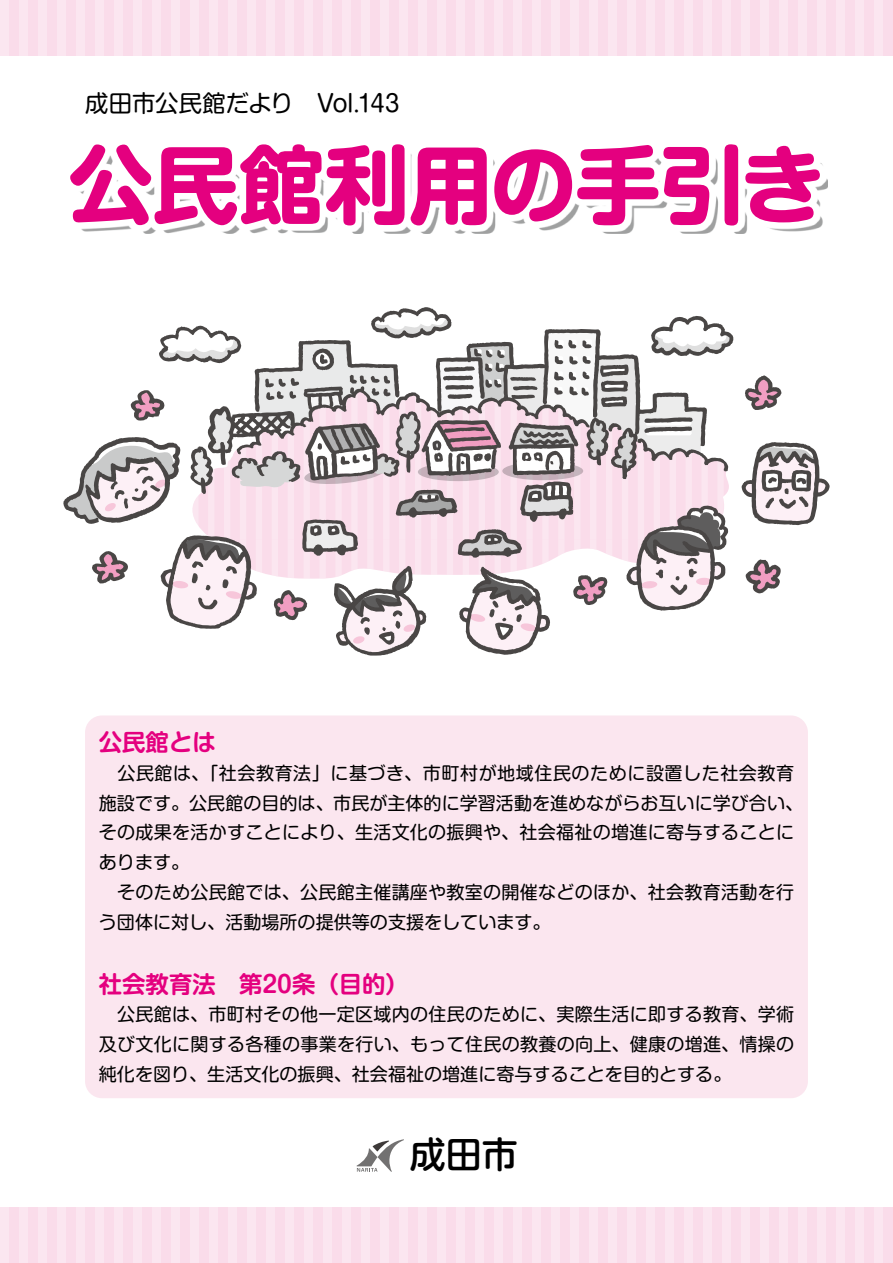
<style>
.page{position:relative;width:893px;height:1263px;background:#fff}
.page>*{position:absolute;margin:0;border:0;box-sizing:border-box;transform-origin:0 0}
.t1{font:700 85.05px "Shin M Go Pr 6 N";letter-spacing:-.005em;color:#e4007f}
.t2{font:500 36px "UD Shin M Go Pro";color:#000}
.t3{font:700 23.4px "Shin M Go Pr 6 N De";color:#e4007f}
.t4{font:23.4px "Shin M Go Pr 6 N";letter-spacing:-.01em;color:#000}
.t5{font:18px/29.7px "Shin M Go Pr 6 N";letter-spacing:.015em;color:#000}
</style>
<div class="page">
<svg style="left:741px;top:442px;width:89px;height:83px"></svg>
<svg style="left:746px;top:559px;width:35px;height:34px"></svg>
<svg style="left:63px;top:307px;width:671px;height:349px"></svg>
<svg style="left:745px;top:375px;width:37px;height:35px"></svg>
<div style="left:0;top:0;width:893px;height:55px;background:#fadcea"></div>
<div style="left:0;top:1208px;width:893px;height:55px;background:#fadcea"></div>
<div style="left:0;top:0;width:9px;height:55px;background:#fbe6f0"></div>
<div style="left:19px;top:0;width:9px;height:55px;background:#fbe6f0"></div>
<div style="left:38px;top:0;width:8px;height:55px;background:#fbe6f0"></div>
<div style="left:57px;top:0;width:8px;height:55px;background:#fbe6f0"></div>
<div style="left:76px;top:0;width:8px;height:55px;background:#fbe6f0"></div>
<div style="left:95px;top:0;width:8px;height:55px;background:#fbe6f0"></div>
<div style="left:114px;top:0;width:8px;height:55px;background:#fbe6f0"></div>
<div style="left:133px;top:0;width:8px;height:55px;background:#fbe6f0"></div>
<div style="left:152px;top:0;width:8px;height:55px;background:#fbe6f0"></div>
<div style="left:171px;top:0;width:8px;height:55px;background:#fbe6f0"></div>
<div style="left:190px;top:0;width:8px;height:55px;background:#fbe6f0"></div>
<div style="left:209px;top:0;width:8px;height:55px;background:#fbe6f0"></div>
<div style="left:228px;top:0;width:8px;height:55px;background:#fbe6f0"></div>
<div style="left:247px;top:0;width:8px;height:55px;background:#fbe6f0"></div>
<div style="left:266px;top:0;width:8px;height:55px;background:#fbe6f0"></div>
<div style="left:285px;top:0;width:8px;height:55px;background:#fbe6f0"></div>
<div style="left:304px;top:0;width:8px;height:55px;background:#fbe6f0"></div>
<div style="left:323px;top:0;width:8px;height:55px;background:#fbe6f0"></div>
<div style="left:342px;top:0;width:8px;height:55px;background:#fbe6f0"></div>
<div style="left:361px;top:0;width:8px;height:55px;background:#fbe6f0"></div>
<div style="left:380px;top:0;width:8px;height:55px;background:#fbe6f0"></div>
<div style="left:399px;top:0;width:8px;height:55px;background:#fbe6f0"></div>
<div style="left:418px;top:0;width:8px;height:55px;background:#fbe6f0"></div>
<div style="left:437px;top:0;width:8px;height:55px;background:#fbe6f0"></div>
<div style="left:456px;top:0;width:8px;height:55px;background:#fbe6f0"></div>
<div style="left:475px;top:0;width:8px;height:55px;background:#fbe6f0"></div>
<div style="left:494px;top:0;width:8px;height:55px;background:#fbe6f0"></div>
<div style="left:513px;top:0;width:8px;height:55px;background:#fbe6f0"></div>
<div style="left:532px;top:0;width:8px;height:55px;background:#fbe6f0"></div>
<div style="left:551px;top:0;width:8px;height:55px;background:#fbe6f0"></div>
<div style="left:570px;top:0;width:8px;height:55px;background:#fbe6f0"></div>
<div style="left:589px;top:0;width:8px;height:55px;background:#fbe6f0"></div>
<div style="left:608px;top:0;width:8px;height:55px;background:#fbe6f0"></div>
<div style="left:627px;top:0;width:8px;height:55px;background:#fbe6f0"></div>
<div style="left:646px;top:0;width:8px;height:55px;background:#fbe6f0"></div>
<div style="left:665px;top:0;width:8px;height:55px;background:#fbe6f0"></div>
<div style="left:684px;top:0;width:8px;height:55px;background:#fbe6f0"></div>
<div style="left:703px;top:0;width:8px;height:55px;background:#fbe6f0"></div>
<div style="left:722px;top:0;width:8px;height:55px;background:#fbe6f0"></div>
<div style="left:741px;top:0;width:8px;height:55px;background:#fbe6f0"></div>
<div style="left:760px;top:0;width:8px;height:55px;background:#fbe6f0"></div>
<div style="left:779px;top:0;width:8px;height:55px;background:#fbe6f0"></div>
<div style="left:798px;top:0;width:8px;height:55px;background:#fbe6f0"></div>
<div style="left:817px;top:0;width:8px;height:55px;background:#fbe6f0"></div>
<div style="left:836px;top:0;width:8px;height:55px;background:#fbe6f0"></div>
<div style="left:855px;top:0;width:8px;height:55px;background:#fbe6f0"></div>
<div style="left:874px;top:0;width:8px;height:55px;background:#fbe6f0"></div>
<hr style="left:892px;top:0;width:1px;height:55px;background:#fff">
<div style="left:0;top:1208px;width:9px;height:55px;background:#fbe6f0"></div>
<div style="left:19px;top:1208px;width:9px;height:55px;background:#fbe6f0"></div>
<div style="left:38px;top:1208px;width:8px;height:55px;background:#fbe6f0"></div>
<div style="left:57px;top:1208px;width:8px;height:55px;background:#fbe6f0"></div>
<div style="left:76px;top:1208px;width:8px;height:55px;background:#fbe6f0"></div>
<div style="left:95px;top:1208px;width:8px;height:55px;background:#fbe6f0"></div>
<div style="left:114px;top:1208px;width:8px;height:55px;background:#fbe6f0"></div>
<div style="left:133px;top:1208px;width:8px;height:55px;background:#fbe6f0"></div>
<div style="left:152px;top:1208px;width:8px;height:55px;background:#fbe6f0"></div>
<div style="left:171px;top:1208px;width:8px;height:55px;background:#fbe6f0"></div>
<div style="left:190px;top:1208px;width:8px;height:55px;background:#fbe6f0"></div>
<div style="left:209px;top:1208px;width:8px;height:55px;background:#fbe6f0"></div>
<div style="left:228px;top:1208px;width:8px;height:55px;background:#fbe6f0"></div>
<div style="left:247px;top:1208px;width:8px;height:55px;background:#fbe6f0"></div>
<div style="left:266px;top:1208px;width:8px;height:55px;background:#fbe6f0"></div>
<div style="left:285px;top:1208px;width:8px;height:55px;background:#fbe6f0"></div>
<div style="left:304px;top:1208px;width:8px;height:55px;background:#fbe6f0"></div>
<div style="left:323px;top:1208px;width:8px;height:55px;background:#fbe6f0"></div>
<div style="left:342px;top:1208px;width:8px;height:55px;background:#fbe6f0"></div>
<div style="left:361px;top:1208px;width:8px;height:55px;background:#fbe6f0"></div>
<div style="left:380px;top:1208px;width:8px;height:55px;background:#fbe6f0"></div>
<div style="left:399px;top:1208px;width:8px;height:55px;background:#fbe6f0"></div>
<div style="left:418px;top:1208px;width:8px;height:55px;background:#fbe6f0"></div>
<div style="left:437px;top:1208px;width:8px;height:55px;background:#fbe6f0"></div>
<div style="left:456px;top:1208px;width:8px;height:55px;background:#fbe6f0"></div>
<div style="left:475px;top:1208px;width:8px;height:55px;background:#fbe6f0"></div>
<div style="left:494px;top:1208px;width:8px;height:55px;background:#fbe6f0"></div>
<div style="left:513px;top:1208px;width:8px;height:55px;background:#fbe6f0"></div>
<div style="left:532px;top:1208px;width:8px;height:55px;background:#fbe6f0"></div>
<div style="left:551px;top:1208px;width:8px;height:55px;background:#fbe6f0"></div>
<div style="left:570px;top:1208px;width:8px;height:55px;background:#fbe6f0"></div>
<div style="left:589px;top:1208px;width:8px;height:55px;background:#fbe6f0"></div>
<div style="left:608px;top:1208px;width:8px;height:55px;background:#fbe6f0"></div>
<div style="left:627px;top:1208px;width:8px;height:55px;background:#fbe6f0"></div>
<div style="left:646px;top:1208px;width:8px;height:55px;background:#fbe6f0"></div>
<div style="left:665px;top:1208px;width:8px;height:55px;background:#fbe6f0"></div>
<div style="left:684px;top:1208px;width:8px;height:55px;background:#fbe6f0"></div>
<div style="left:703px;top:1208px;width:8px;height:55px;background:#fbe6f0"></div>
<div style="left:722px;top:1208px;width:8px;height:55px;background:#fbe6f0"></div>
<div style="left:741px;top:1208px;width:8px;height:55px;background:#fbe6f0"></div>
<div style="left:760px;top:1208px;width:8px;height:55px;background:#fbe6f0"></div>
<div style="left:779px;top:1208px;width:8px;height:55px;background:#fbe6f0"></div>
<div style="left:798px;top:1208px;width:8px;height:55px;background:#fbe6f0"></div>
<div style="left:817px;top:1208px;width:8px;height:55px;background:#fbe6f0"></div>
<div style="left:836px;top:1208px;width:8px;height:55px;background:#fbe6f0"></div>
<div style="left:855px;top:1208px;width:8px;height:55px;background:#fbe6f0"></div>
<div style="left:874px;top:1208px;width:8px;height:55px;background:#fbe6f0"></div>
<hr style="left:892px;top:1208px;width:1px;height:55px;background:#fff">
<svg style="left:356px;top:1139px;width:48px;height:33px"></svg>
<svg style="left:143px;top:179px;width:685px;height:55px"></svg>
<div style="left:64px;top:138px;width:762px;height:94px;background:#fff"></div>
<div style="left:85px;top:715px;width:723px;height:383px;background:#fbe6ef;border-radius:17px"></div>
<p class="t4" style="left:85px;top:84px;width:316px">成田市公民館だより　Vol.143</p>
<h1 class="t1" style="left:68px;top:112px;width:759px">公民館利用の手引き</h1>
<p class="t3" style="left:99px;top:723px;width:118px">公民館とは</p>
<p class="t5" style="left:99px;top:757px;width:706px">　公民館は、「社会教育法」に基づき、市町村が地域住民のために設置した社会教育施設です。公民館の目的は、市民が主体的に学習活動を進めながらお互いに学び合い、その成果を活かすことにより、生活文化の振興や、社会福祉の増進に寄与することにあります。<br>　そのため公民館では、公民館主催講座や教室の開催などのほか、社会教育活動を行う団体に対し、活動場所の提供等の支援をしています。</p>
<p class="t3" style="left:99px;top:964px;width:312px">社会教育法　第20条（目的）</p>
<p class="t5" style="left:99px;top:998px;width:697px;text-align:justify">　公民館は、市町村その他一定区域内の住民のために、実際生活に即する教育、学術及び文化に関する各種の事業を行い、もって住民の教養の向上、健康の増進、情操の純化を図り、生活文化の振興、社会福祉の増進に寄与することを目的とする。</p>
<h2 class="t2" style="left:410px;top:1125px;width:109px">成田市</h2>
</div>
